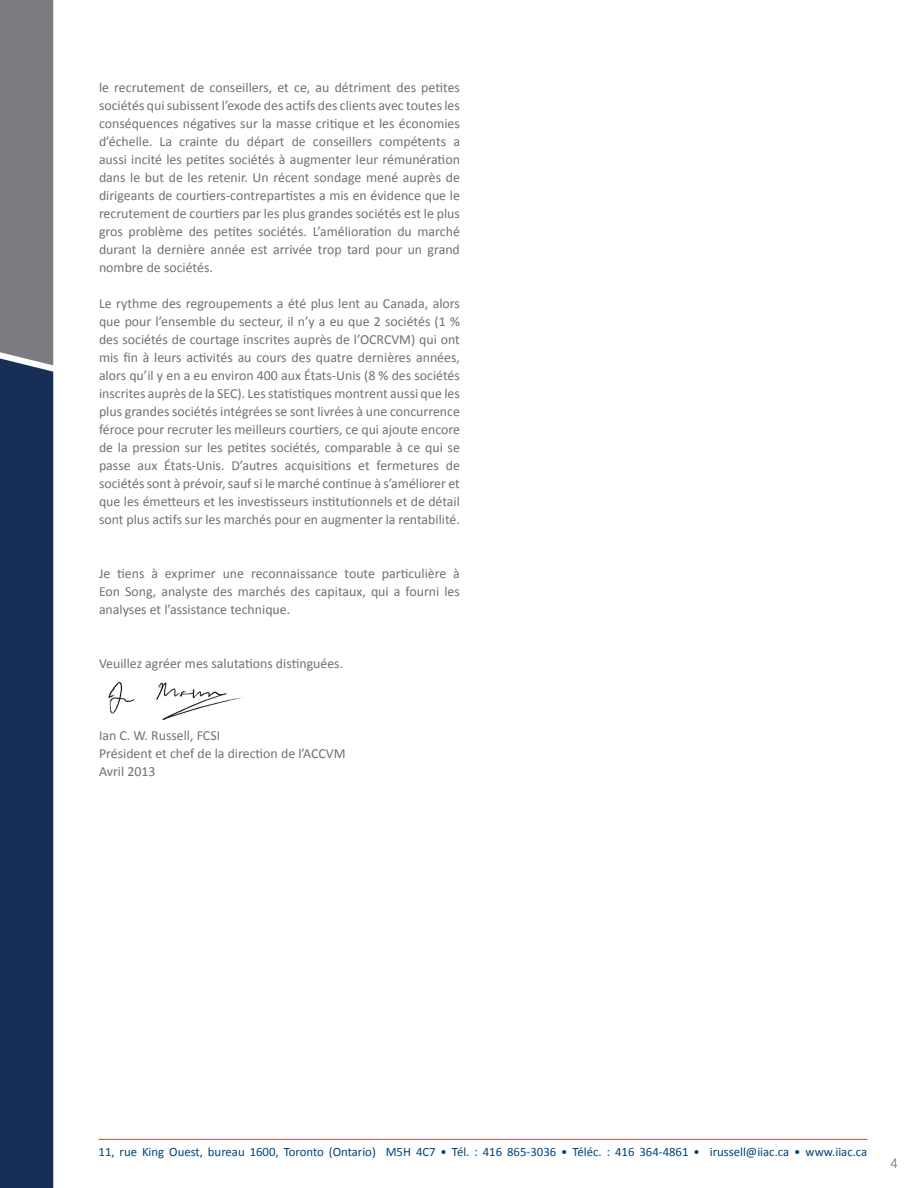
<style>
.page{position:relative;width:918px;height:1188px;background:#fff}
.page>*{position:absolute;margin:0;border:0;box-sizing:border-box;transform-origin:0 0}
.t1{font:13.8px/18px "Calibri";color:#717074;text-align:justify}
.t2{font:300 13.5px "Akzidenz Grotesk BQ";color:#717074}
.t3{font:12.75px "Calibri";color:#00447b}
</style>
<div class="page">
<hr style="left:99px;top:1139px;width:768px;height:1px;background:#bf4f4d">
<div style="left:0;top:365px;width:53px;height:823px;background:#172f57"></div>
<div style="left:0;top:0;width:53px;height:365px;background:#7b7c82"></div>
<img style="left:108px;top:681px;width:135px;height:39px">
<p class="t1" style="left:99px;top:79px;width:363px">le recrutement de conseillers, et ce, au détriment des petites sociétés qui subissent l’exode des actifs des clients avec toutes les conséquences négatives sur la masse critique et les économies d’échelle. La crainte du départ de conseillers compétents a aussi incité les petites sociétés à augmenter leur rémunération dans le but de les retenir. Un récent sondage mené auprès de dirigeants de courtiers-contrepartistes a mis en évidence que le recrutement de courtiers par les plus grandes sociétés est le plus gros problème des petites sociétés. L’amélioration du marché durant la dernière année est arrivée trop tard pour un grand nombre de sociétés.</p>
<p class="t1" style="left:99px;top:295px;width:362px">Le rythme des regroupements a été plus lent au Canada, alors que pour l’ensemble du secteur, il n’y a eu que 2 sociétés (1 % des sociétés de courtage inscrites auprès de l’OCRCVM) qui ont mis fin à leurs activités au cours des quatre dernières années, alors qu’il y en a eu environ 400 aux États-Unis (8 % des sociétés inscrites auprès de la SEC). Les statistiques montrent aussi que les plus grandes sociétés intégrées se sont livrées à une concurrence féroce pour recruter les meilleurs courtiers, ce qui ajoute encore de la pression sur les petites sociétés, comparable à ce qui se passe aux États-Unis. D’autres acquisitions et fermetures de sociétés sont à prévoir, sauf si le marché continue à s’améliorer et que les émetteurs et les investisseurs institutionnels et de détail sont plus actifs sur les marchés pour en augmenter la rentabilité.</p>
<p class="t1" style="left:99px;top:565px;width:362px">Je tiens à exprimer une reconnaissance toute particulière à Eon Song, analyste des marchés des capitaux, qui a fourni les analyses et l’assistance technique.</p>
<p class="t1" style="left:99px;top:655px;width:246px">Veuillez agréer mes salutations distinguées.</p>
<p class="t1" style="left:99px;top:727px;width:123px">Ian C. W. Russell, FCSI</p>
<p class="t1" style="left:99px;top:745px;width:248px">Président et chef de la direction de l’ACCVM</p>
<p class="t1" style="left:99px;top:763px;width:58px">Avril 2013</p>
<p class="t3" style="left:99px;top:1144px;width:770px">11, rue King Ouest, bureau 1600, Toronto (Ontario) M5H 4C7 • Tél. : 416 865-3036 • Téléc. : 416 364-4861 • irussell@iiac.ca • www.iiac.ca</p>
<p class="t2" style="left:890px;top:1156px;width:9px">4</p>
</div>
